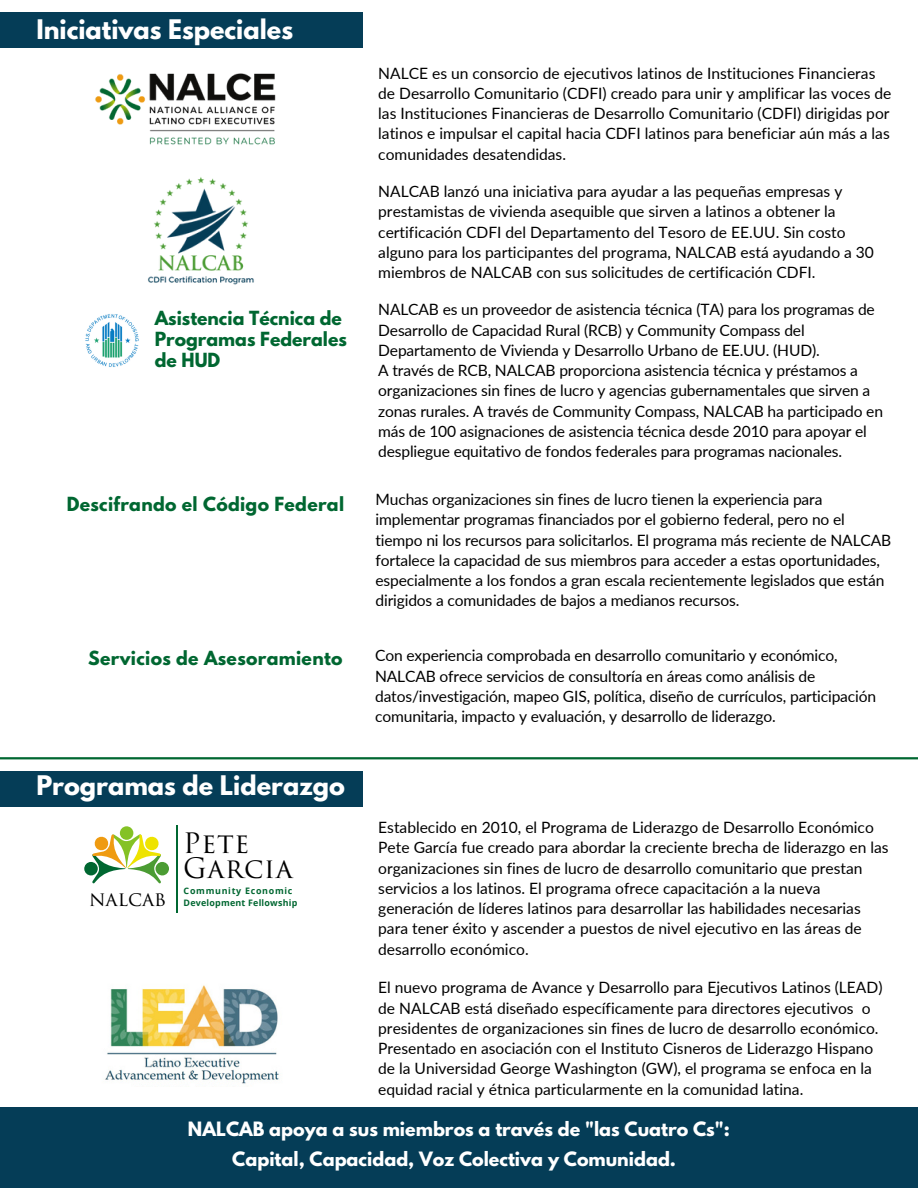
<style>
.page{position:relative;width:918px;height:1188px;background:#fff}
.page>*{position:absolute;margin:0;border:0;box-sizing:border-box;transform-origin:0 0}
.t1{font:27.45px/25.8px "Trajan Pro 3";letter-spacing:.025em;color:#000}
.t2{font:700 23.85px "League Spartan";color:#fff}
.t3{font:19.8px "Trajan Pro 3";color:#000}
.t4{font:700 17.55px/29.2px "League Spartan";color:#fff;text-align:center}
.t5{font:700 17.25px "League Spartan";letter-spacing:.02em;color:#006731}
.t6{font:700 17.25px/21.3px "League Spartan";color:#006731}
.t7{font:15.6px/20.2px "Lato";color:#000}
.t8{font:700 8.85px/11.6px "Open Sans";letter-spacing:.025em;color:#006731}
</style>
<div class="page">
<img style="left:105px;top:985px;width:174px;height:99px">
<img style="left:95px;top:73px;width:181px;height:72px">
<hr style="left:177px;top:825px;width:1px;height:87px;background:#006731">
<div style="left:120px;top:826px;width:14px;height:14px;background:#84c225;border-radius:50%"></div>
<div style="left:84px;top:862px;width:14px;height:14px;background:#006731;border-radius:50%"></div>
<div style="left:155px;top:862px;width:14px;height:14px;background:#4b9c33;border-radius:50%"></div>
<svg style="left:92px;top:834px;width:70px;height:50px"></svg>
<div style="left:0;top:12px;width:362px;height:36px;background:#053d57"></div>
<hr style="left:0;top:757px;width:918px;height:2px;background:#006731">
<div style="left:0;top:1107px;width:918px;height:81px;background:#053d57"></div>
<img style="left:147px;top:177px;width:107px;height:108px">
<div style="left:0;top:772px;width:362px;height:35px;background:#053d57"></div>
<img style="left:85px;top:314px;width:54px;height:53px">
<h3 class="t2" style="left:36px;top:17px;width:258px">Iniciativas Especiales</h3>
<p class="t7" style="left:378px;top:63px;width:515px">NALCE es un consorcio de ejecutivos latinos de Instituciones Financieras de Desarrollo Comunitario (CDFI) creado para unir y amplificar las voces de las Instituciones Financieras de Desarrollo Comunitario (CDFI) dirigidas por latinos e impulsar el capital hacia CDFI latinos para beneficiar aún más a las comunidades desatendidas.</p>
<h3 class="t7" style="left:378px;top:181px;width:497px">NALCAB lanzó una iniciativa para ayudar a las pequeñas empresas y prestamistas de vivienda asequible que sirven a latinos a obtener la certificación CDFI del Departamento del Tesoro de EE.UU. Sin costo alguno para los participantes del programa, NALCAB está ayudando a 30 miembros de NALCAB con sus solicitudes de certificación CDFI.</h3>
<p class="t6" style="left:155px;top:309px;width:194px">Asistencia Técnica de<br>Programas Federales de HUD</p>
<p class="t7" style="left:378px;top:299px;width:498px">NALCAB es un proveedor de asistencia técnica (TA) para los programas de<br>Desarrollo de Capacidad Rural (RCB) y Community Compass del<br>Departamento de Vivienda y Desarrollo Urbano de EE.UU. (HUD).</p>
<p class="t7" style="left:378px;top:360px;width:506px">A través de RCB, NALCAB proporciona asistencia técnica y préstamos a organizaciones sin fines de lucro y agencias gubernamentales que sirven a zonas rurales. A través de Community Compass, NALCAB ha participado en más de 100 asignaciones de asistencia técnica desde 2010 para apoyar el despliegue equitativo de fondos federales para programas nacionales.</p>
<p class="t5" style="left:67px;top:496px;width:279px">Descifrando el Código Federal</p>
<p class="t7" style="left:376px;top:489px;width:517px">Muchas organizaciones sin fines de lucro tienen la experiencia para implementar programas financiados por el gobierno federal, pero no el tiempo ni los recursos para solicitarlos. El programa más reciente de NALCAB fortalece la capacidad de sus miembros para acceder a estas oportunidades, especialmente a los fondos a gran escala recientemente legislados que están dirigidos a comunidades de bajos a medianos recursos.</p>
<h3 class="t5" style="left:88px;top:650px;width:256px">Servicios de Asesoramiento</h3>
<p class="t7" style="left:375px;top:645px;width:502px">Con experiencia comprobada en desarrollo comunitario y económico, NALCAB ofrece servicios de consultoría en áreas como análisis de datos/investigación, mapeo GIS, política, diseño de currículos, participación comunitaria, impacto y evaluación, y desarrollo de liderazgo.</p>
<h2 class="t2" style="left:36px;top:773px;width:310px">Programas de Liderazgo</h2>
<p class="t3" style="left:89px;top:891px;width:79px">nalcab</p>
<p class="t1" style="left:183px;top:833px;width:111px">Pete<br>Garcia</p>
<p class="t8" style="left:184px;top:885px;width:115px">Community Economic<br>Development Fellowship</p>
<p class="t7" style="left:378px;top:817px;width:512px">Establecido en 2010, el Programa de Liderazgo de Desarrollo Económico Pete García fue creado para abordar la creciente brecha de liderazgo en las organizaciones sin fines de lucro de desarrollo comunitario que prestan servicios a los latinos. El programa ofrece capacitación a la nueva generación de líderes latinos para desarrollar las habilidades necesarias para tener éxito y ascender a puestos de nivel ejecutivo en las áreas de desarrollo económico.</p>
<p class="t7" style="left:378px;top:977px;width:506px">El nuevo programa de Avance y Desarrollo para Ejecutivos Latinos (LEAD) de NALCAB está diseñado específicamente para directores ejecutivos o presidentes de organizaciones sin fines de lucro de desarrollo económico.<br>Presentado en asociación con el Instituto Cisneros de Liderazgo Hispano de la Universidad George Washington (GW), el programa se enfoca en la equidad racial y étnica particularmente en la comunidad latina.</p>
<h1 class="t4" style="left:188px;top:1117px;width:544px">NALCAB apoya a sus miembros a través de "las Cuatro Cs":<br>Capital, Capacidad, Voz Colectiva y Comunidad.</h1>
</div>
